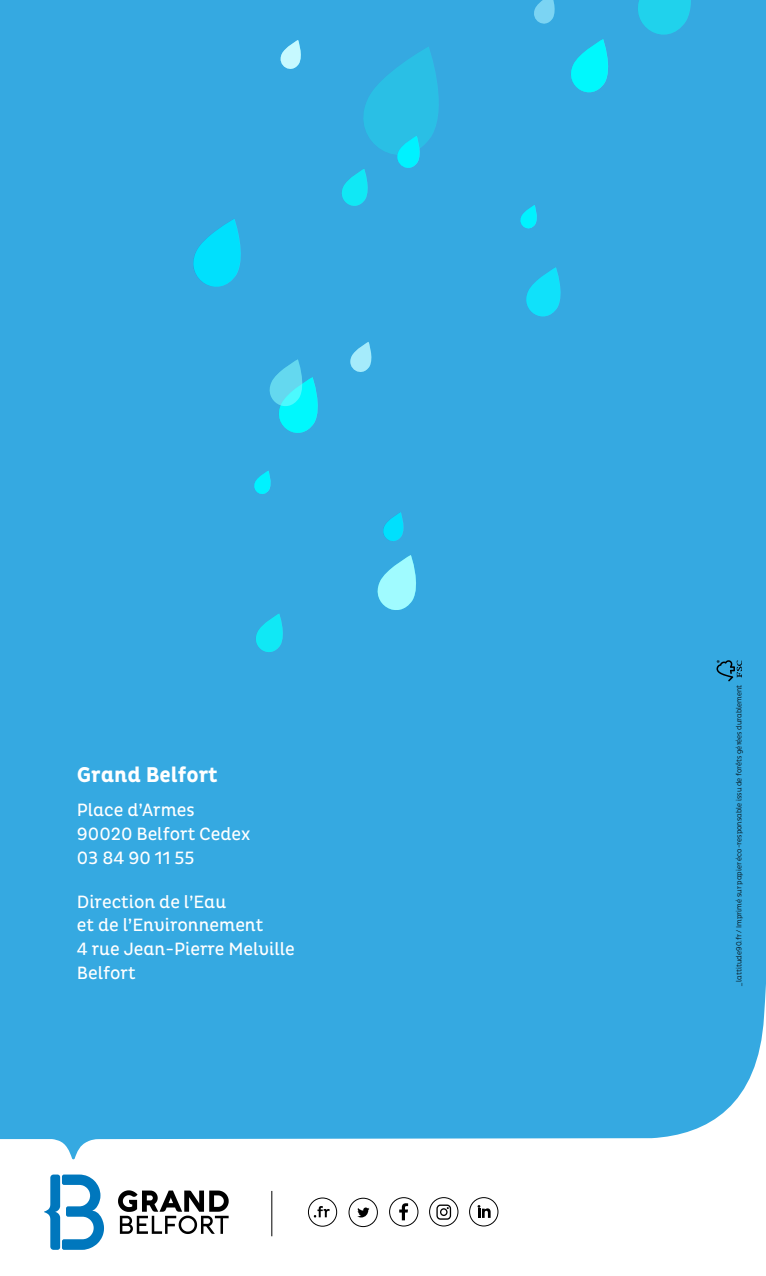
<style>
.page{position:relative;width:766px;height:1276px;background:#fff}
.page>*{position:absolute;margin:0;border:0;box-sizing:border-box;transform-origin:0 0}
.t1{font:700 21.75px "Pluto Cond";color:#fff}
.t2{font:18.15px/23.5px "Pluto Cond";color:#fff}
.t3{font:300 7.5px "Pluto Cond";color:#000}
</style>
<div class="page">
<div style="left:0;top:0;width:765px;height:1276px;background:#35a9e1"></div>
<svg style="left:0;top:1002px;width:765px;height:274px"></svg>
<svg style="left:118px;top:1190px;width:111px;height:44px;background:#979797"></svg>
<svg style="left:44px;top:1174px;width:60px;height:75px;background:#81bcde"></svg>
<svg style="left:399px;top:1203px;width:9px;height:17px"></svg>
<div style="left:389px;top:1197px;width:29px;height:29px;border:1px solid #000;border-radius:50%"></div>
<div style="left:429px;top:1197px;width:29px;height:29px;border:1px solid #000;border-radius:50%"></div>
<div style="left:469px;top:1197px;width:29px;height:29px;border:1px solid #000;border-radius:50%"></div>
<svg style="left:357px;top:1207px;width:12px;height:10px"></svg>
<div style="left:348px;top:1197px;width:29px;height:30px;border:1px solid #000;border-radius:50%"></div>
<svg style="left:436px;top:1204px;width:15px;height:15px"></svg>
<svg style="left:477px;top:1205px;width:13px;height:13px"></svg>
<svg style="left:314px;top:1206px;width:15px;height:11px"></svg>
<div style="left:308px;top:1197px;width:29px;height:29px;border:1px solid #000;border-radius:50%"></div>
<hr style="left:271px;top:1191px;width:1px;height:45px;background:#000">
<svg style="left:638px;top:0;width:53px;height:35px"></svg>
<svg style="left:377px;top:555px;width:39px;height:55px"></svg>
<svg style="left:193px;top:219px;width:48px;height:68px"></svg>
<svg style="left:350px;top:342px;width:21px;height:30px"></svg>
<svg style="left:256px;top:614px;width:27px;height:38px"></svg>
<svg style="left:526px;top:267px;width:34px;height:49px"></svg>
<svg style="left:520px;top:205px;width:17px;height:24px"></svg>
<svg style="left:254px;top:470px;width:17px;height:24px"></svg>
<svg style="left:534px;top:0;width:20px;height:24px"></svg>
<svg style="left:571px;top:39px;width:37px;height:54px"></svg>
<svg style="left:341px;top:47px;width:98px;height:159px"></svg>
<svg style="left:280px;top:40px;width:21px;height:29px"></svg>
<svg style="left:383px;top:512px;width:21px;height:29px"></svg>
<svg style="left:269px;top:359px;width:49px;height:74px"></svg>
<div style="left:740px;top:1263px;width:25px;height:13px;background:#fff"></div>
<svg style="left:716px;top:660px;width:25px;height:21px"></svg>
<p class="t1" style="left:77px;top:762px;width:142px">Grand Belfort</p>
<p class="t2" style="left:77px;top:798px;width:175px">Place d’Armes<br>90020 Belfort Cedex<br>03 84 90 11 55</p>
<p class="t2" style="left:77px;top:890px;width:219px">Direction de l’Eau<br>et de l’Environnement<br>4 rue Jean-Pierre Melville<br>Belfort</p>
<p class="t3" style="left:734px;top:987px;width:304px;rotate:-90deg">_lattitude90.fr / Imprimé sur papier éco-responsable issu de forêts gérées durablement</p>
</div>
